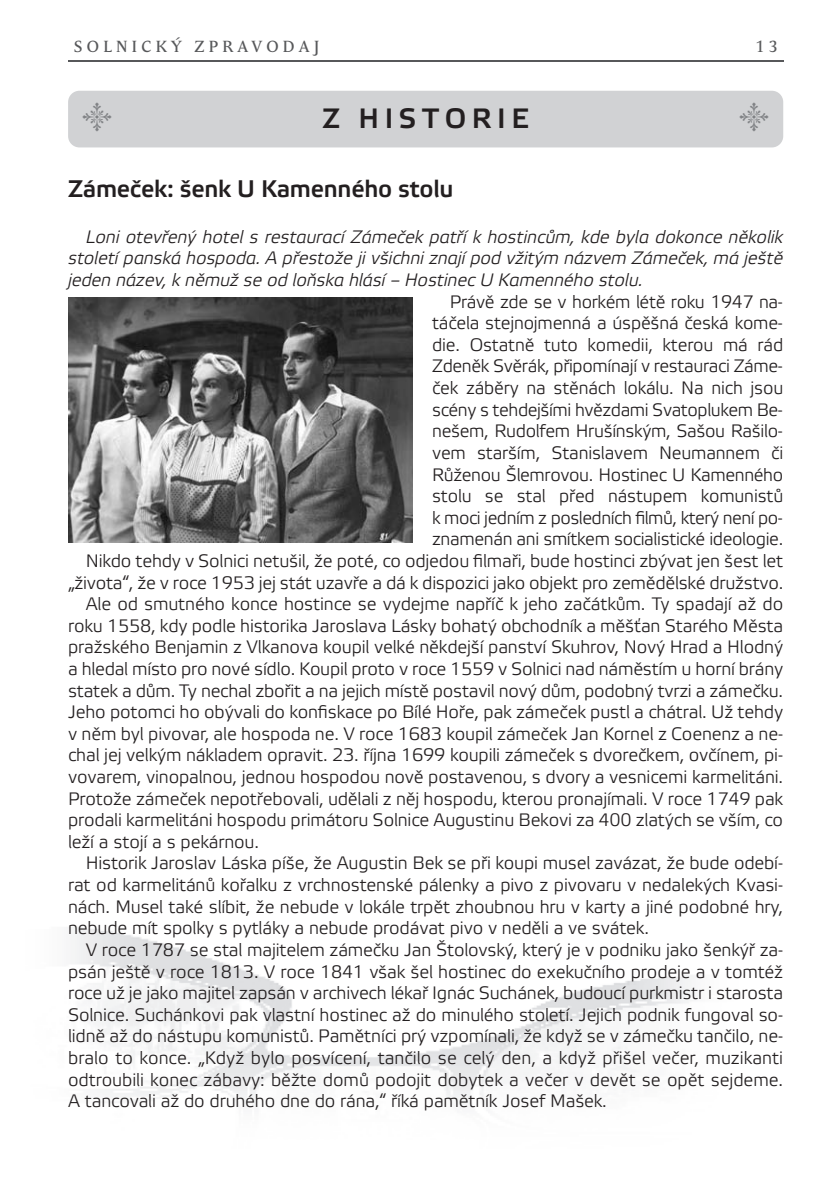
<style>
.page{position:relative;width:840px;height:1191px;background:#fff}
.page>*{position:absolute;margin:0;border:0;box-sizing:border-box;transform-origin:0 0}
.t1{font:28px "Etelka Medium Pro";letter-spacing:.2em;color:#231f20}
.t2{font:700 24px "Etelka Light Pro";letter-spacing:-.01em;color:#231f20}
.t3{font:18px "Etelka Light Pro";letter-spacing:-.01em;color:#231f20}
.t4{font:italic 18px/21.6px "Etelka Light Pro";letter-spacing:-.01em;color:#231f20;text-align:justify}
.t5{font:16px "Andulka Text Pro";letter-spacing:.27em;color:#57585a}
</style>
<div class="page">
<img style="left:71px;top:927px;width:623px;height:177px">
<hr style="left:68px;top:61px;width:714px;height:1px;background:#57585a">
<div style="left:68px;top:91px;width:714px;height:56px;background:#d1d2d4;border-radius:11px"></div>
<img style="left:68px;top:297px;width:344px;height:246px">
<p class="t5" style="left:74px;top:41px;width:247px">SOLNICKÝ ZPRAVODAJ</p>
<p class="t5" style="left:755px;top:41px;width:23px">1 3</p>
<h1 class="t1" style="left:322px;top:108px;width:208px">Z HISToRIE</h1>
<h2 class="t2" style="left:68px;top:180px;width:387px">Zámeček: šenk U Kamenného stolu</h2>
<p class="t4" style="left:68px;top:227px;width:716px;text-indent:18px">Loni otevřený hotel s restaurací Zámeček patří k hostincům, kde byla dokonce několik století panská hospoda. A přestože ji všichni znají pod vžitým názvem Zámeček, má ještě jeden název, k němuž se od loňska hlásí – Hostinec U Kamenného stolu.</p>
<p class="t3" style="left:449px;top:295px;width:334px">Právě zde se v horkém létě roku 1947 na-</p>
<p class="t3" style="left:432px;top:317px;width:352px">táčela stejnojmenná a úspěšná česká kome-</p>
<p class="t3" style="left:432px;top:338px;width:352px">die. Ostatně tuto komedii, kterou má rád</p>
<p class="t3" style="left:432px;top:360px;width:352px">Zdeněk Svěrák, připomínají v restauraci Záme-</p>
<p class="t3" style="left:432px;top:381px;width:352px">ček záběry na stěnách lokálu. Na nich jsou</p>
<p class="t3" style="left:432px;top:403px;width:352px">scény s tehdejšími hvězdami Svatoplukem Be-</p>
<p class="t3" style="left:432px;top:425px;width:352px">nešem, Rudolfem Hrušínským, Sašou Rašilo-</p>
<p class="t3" style="left:432px;top:446px;width:352px">vem starším, Stanislavem Neumannem či</p>
<p class="t3" style="left:432px;top:468px;width:352px">Růženou Šlemrovou. Hostinec U Kamenného</p>
<p class="t3" style="left:432px;top:489px;width:352px">stolu se stal před nástupem komunistů</p>
<p class="t3" style="left:432px;top:511px;width:352px">k moci jedním z posledních filmů, který není po-</p>
<p class="t3" style="left:432px;top:533px;width:352px">znamenán ani smítkem socialistické ideologie.</p>
<p class="t3" style="left:86px;top:554px;width:698px">Nikdo tehdy v Solnici netušil, že poté, co odjedou filmaři, bude hostinci zbývat jen šest let</p>
<p class="t3" style="left:68px;top:576px;width:716px">„života“, že v roce 1953 jej stát uzavře a dá k dispozici jako objekt pro zemědělské družstvo.</p>
<p class="t3" style="left:86px;top:597px;width:698px">Ale od smutného konce hostince se vydejme napříč k jeho začátkům. Ty spadají až do</p>
<p class="t3" style="left:68px;top:619px;width:716px">roku 1558, kdy podle historika Jaroslava Lásky bohatý obchodník a měšťan Starého Města</p>
<p class="t3" style="left:68px;top:641px;width:716px">pražského Benjamin z Vlkanova koupil velké někdejší panství Skuhrov, Nový Hrad a Hlodný</p>
<p class="t3" style="left:68px;top:662px;width:716px">a hledal místo pro nové sídlo. Koupil proto v roce 1559 v Solnici nad náměstím u horní brány</p>
<p class="t3" style="left:68px;top:684px;width:716px">statek a dům. Ty nechal zbořit a na jejich místě postavil nový dům, podobný tvrzi a zámečku.</p>
<p class="t3" style="left:68px;top:705px;width:716px">Jeho potomci ho obývali do konfiskace po Bílé Hoře, pak zámeček pustl a chátral. Už tehdy</p>
<p class="t3" style="left:68px;top:727px;width:716px">v něm byl pivovar, ale hospoda ne. V roce 1683 koupil zámeček Jan Kornel z Coenenz a ne-</p>
<p class="t3" style="left:68px;top:749px;width:716px">chal jej velkým nákladem opravit. 23. října 1699 koupili zámeček s dvorečkem, ovčínem, pi-</p>
<p class="t3" style="left:68px;top:770px;width:716px">vovarem, vinopalnou, jednou hospodou nově postavenou, s dvory a vesnicemi karmelitáni.</p>
<p class="t3" style="left:68px;top:792px;width:716px">Protože zámeček nepotřebovali, udělali z něj hospodu, kterou pronajímali. V roce 1749 pak</p>
<p class="t3" style="left:68px;top:813px;width:716px">prodali karmelitáni hospodu primátoru Solnice Augustinu Bekovi za 400 zlatých se vším, co</p>
<p class="t3" style="left:68px;top:835px;width:192px">leží a stojí a s pekárnou.</p>
<p class="t3" style="left:86px;top:857px;width:698px">Historik Jaroslav Láska píše, že Augustin Bek se při koupi musel zavázat, že bude odebí-</p>
<p class="t3" style="left:68px;top:878px;width:716px">rat od karmelitánů kořalku z vrchnostenské pálenky a pivo z pivovaru v nedalekých Kvasi-</p>
<p class="t3" style="left:68px;top:900px;width:716px">nách. Musel také slíbit, že nebude v lokále trpět zhoubnou hru v karty a jiné podobné hry,</p>
<p class="t3" style="left:68px;top:921px;width:582px">nebude mít spolky s pytláky a nebude prodávat pivo v neděli a ve svátek.</p>
<p class="t3" style="left:86px;top:943px;width:698px">V roce 1787 se stal majitelem zámečku Jan Štolovský, který je v podniku jako šenkýř za-</p>
<p class="t3" style="left:68px;top:965px;width:716px">psán ještě v roce 1813. V roce 1841 však šel hostinec do exekučního prodeje a v tomtéž</p>
<p class="t3" style="left:68px;top:986px;width:716px">roce už je jako majitel zapsán v archivech lékař Ignác Suchánek, budoucí purkmistr i starosta</p>
<p class="t3" style="left:68px;top:1008px;width:716px">Solnice. Suchánkovi pak vlastní hostinec až do minulého století. Jejich podnik fungoval so-</p>
<p class="t3" style="left:68px;top:1029px;width:716px">lidně až do nástupu komunistů. Pamětníci prý vzpomínali, že když se v zámečku tančilo, ne-</p>
<p class="t3" style="left:68px;top:1051px;width:716px">bralo to konce. „Když bylo posvícení, tančilo se celý den, a když přišel večer, muzikanti</p>
<p class="t3" style="left:68px;top:1073px;width:716px">odtroubili konec zábavy: běžte domů podojit dobytek a večer v devět se opět sejdeme.</p>
<p class="t3" style="left:68px;top:1094px;width:540px">A tancovali až do druhého dne do rána,“ říká pamětník Josef Mašek.</p>
</div>
